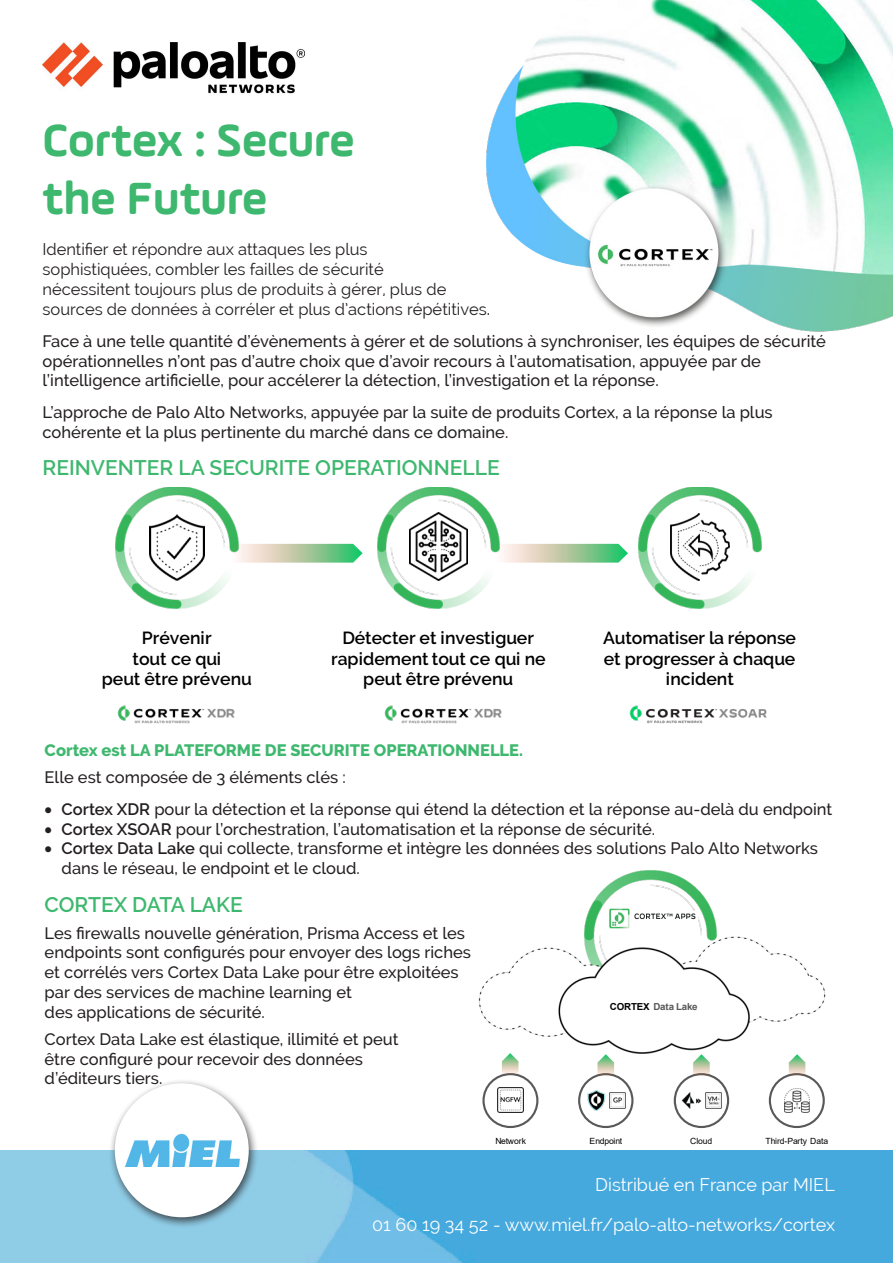
<style>
.page{position:relative;width:893px;height:1263px;background:#fff}
.page>*{position:absolute;margin:0;border:0;box-sizing:border-box;transform-origin:0 0}
.t1{font:700 48px/58.2px "Ample Soft";color:#3eb86e}
.List_Paragraph{font:600 21px "Raleway";color:#3eb86e}
.t2{font:18px "Raleway";color:#fff}
.t3{font:600 17.55px/20.7px "Raleway";color:#000;text-align:center}
.List_Paragraph-2{font:500 16.5px/19.8px "Raleway";color:#231f20}
.t4{font:16.5px/19.8px "Raleway";color:#231f20}
.t5{font:800 16.5px/27px "Raleway";color:#3eb86e}
.t6{font:700 9.6px "Arial";letter-spacing:-.02em;color:#595959}
.t7{font:8.55px "Arial";letter-spacing:-.02em;color:#000}
.s1{font-weight:500}
.s2{font-weight:500;color:#231f20}
.s3{font-weight:600}
.s4{color:#000}
</style>
<div class="page">
<img style="left:0;top:1150px;width:893px;height:113px">
<img style="left:43px;top:43px;width:261px;height:51px">
<div style="left:109px;top:1079px;width:150px;height:150px;background:#231f20;opacity:.75"></div>
<div style="left:115px;top:1083px;width:134px;height:134px;background:#fff;border-radius:50%"></div>
<img style="left:124px;top:1134px;width:116px;height:33px">
<img style="left:116px;top:487px;width:122px;height:121px">
<img style="left:377px;top:487px;width:123px;height:121px">
<img style="left:638px;top:487px;width:123px;height:121px">
<img style="left:150px;top:514px;width:54px;height:66px">
<img style="left:409px;top:513px;width:59px;height:68px">
<img style="left:670px;top:513px;width:59px;height:68px">
<svg style="left:495px;top:544px;width:133px;height:19px"></svg>
<svg style="left:230px;top:544px;width:133px;height:19px"></svg>
<img style="left:117px;top:706px;width:118px;height:18px">
<img style="left:384px;top:706px;width:118px;height:18px">
<img style="left:629px;top:705px;width:138px;height:19px">
<img style="left:585px;top:870px;width:132px;height:77px">
<img style="left:478px;top:947px;width:79px;height:90px">
<img style="left:664px;top:935px;width:162px;height:87px">
<img style="left:557px;top:947px;width:193px;height:107px">
<div style="left:482px;top:1073px;width:56px;height:55px;border:2px solid #595959;border-radius:50%"></div>
<img style="left:498px;top:1088px;width:26px;height:25px">
<svg style="left:502px;top:1053px;width:16px;height:22px"></svg>
<div style="left:578px;top:1073px;width:55px;height:55px;border:2px solid #595959;border-radius:50%"></div>
<img style="left:609px;top:1092px;width:17px;height:16px">
<img style="left:587px;top:1090px;width:19px;height:20px">
<svg style="left:597px;top:1054px;width:17px;height:22px"></svg>
<div style="left:674px;top:1073px;width:55px;height:55px;border:2px solid #595959;border-radius:50%"></div>
<img style="left:705px;top:1092px;width:16px;height:16px">
<img style="left:681px;top:1092px;width:21px;height:16px">
<svg style="left:693px;top:1054px;width:17px;height:22px"></svg>
<div style="left:769px;top:1073px;width:56px;height:55px;border:2px solid #595959;border-radius:50%"></div>
<img style="left:784px;top:1089px;width:25px;height:23px">
<svg style="left:789px;top:1054px;width:16px;height:22px"></svg>
<img style="left:609px;top:908px;width:20px;height:20px">
<img style="left:634px;top:911px;width:63px;height:9px">
<img style="left:487px;top:0;width:406px;height:331px">
<p class="t1" style="left:43px;top:110px;width:314px">Cortex : Secure the Future</p>
<p class="t4" style="left:43px;top:239px;width:449px">Identifier et répondre aux attaques les plus<br>sophistiquées, combler les failles de sécurité<br>nécessitent toujours plus de produits à gérer, plus de sources de données à corréler et plus d’actions répétitives<span class="s1">.</span></p>
<p class="List_Paragraph-2" style="left:43px;top:331px;width:785px">Face à une telle quantité d’évènements à gérer et de solutions à synchroniser, les équipes de sécurité opérationnelles n’ont pas d’autre choix que d’avoir recours à l’automatisation, appuyée par de l’intelligence artificielle, pour accélerer la détection, l’investigation et la réponse.</p>
<p class="List_Paragraph-2" style="left:43px;top:402px;width:732px">L’approche de Palo Alto Networks, appuyée par la suite de produits Cortex, a la réponse la plus cohérente et la plus pertinente du marché dans ce domaine.</p>
<p class="List_Paragraph" style="left:43px;top:456px;width:459px">REINVENTER LA SECURITE OPERATIONNELLE</p>
<p class="t3" style="left:102px;top:627px;width:151px">Prévenir<br>tout ce qui<br>peut être prévenu</p>
<p class="t3" style="left:331px;top:627px;width:216px">Détecter et investiguer rapidement tout ce qui ne peut être prévenu</p>
<p class="t3" style="left:603px;top:627px;width:194px">Automatiser la réponse et progresser à chaque incident</p>
<p class="t5" style="left:45px;top:737px;width:480px">Cortex est LA PLATEFORME DE SECURITE OPERATIONNELLE.<br><span class="s2">Elle est composée de 3 éléments clés :</span></p>
<p class="List_Paragraph-2" style="left:45px;top:799px;width:789px">• <span class="s3">Cortex XDR</span> pour la détection et la réponse qui étend la détection et la réponse au-delà du endpoint</p>
<p class="List_Paragraph-2" style="left:45px;top:819px;width:612px">• <span class="s3">Cortex XSOAR</span> pour l’orchestration, l’automatisation et la réponse de sécurité.</p>
<p class="List_Paragraph-2" style="left:62px;top:839px;width:758px;text-indent:-17px">• <span class="s3">Cortex Data Lake</span> qui collecte, transforme et intègre les données des solutions Palo Alto Networks dans le réseau, le endpoint et le cloud.</p>
<p class="List_Paragraph" style="left:45px;top:892px;width:200px">CORTEX DATA LAKE</p>
<p class="List_Paragraph-2" style="left:45px;top:923px;width:428px">Les firewalls nouvelle génération, Prisma Access et les endpoints sont configurés pour envoyer des logs riches et corrélés vers Cortex Data Lake pour être exploitées par des services de machine learning et<br>des applications de sécurité.</p>
<p class="List_Paragraph-2" style="left:45px;top:1029px;width:355px">Cortex Data Lake est élastique, illimité et peut être configuré pour recevoir des données</p>
<p class="List_Paragraph-2" style="left:45px;top:1069px;width:119px">d’éditeurs tiers.</p>
<p class="t6" style="left:610px;top:1000px;width:89px"><span class="s4">CORTEX</span> Data Lake</p>
<p class="t7" style="left:495px;top:1134px;width:32px">Network</p>
<p class="t7" style="left:590px;top:1134px;width:34px">Endpoint</p>
<p class="t7" style="left:690px;top:1134px;width:23px">Cloud</p>
<p class="t7" style="left:766px;top:1134px;width:64px">Third-Party Data</p>
<p class="t2" style="left:595px;top:1174px;width:241px">Distribué en France par MIEL</p>
<p class="t2" style="left:372px;top:1214px;width:464px">01 60 19 34 52 - www.miel.fr/palo-alto-networks/cortex</p>
</div>
